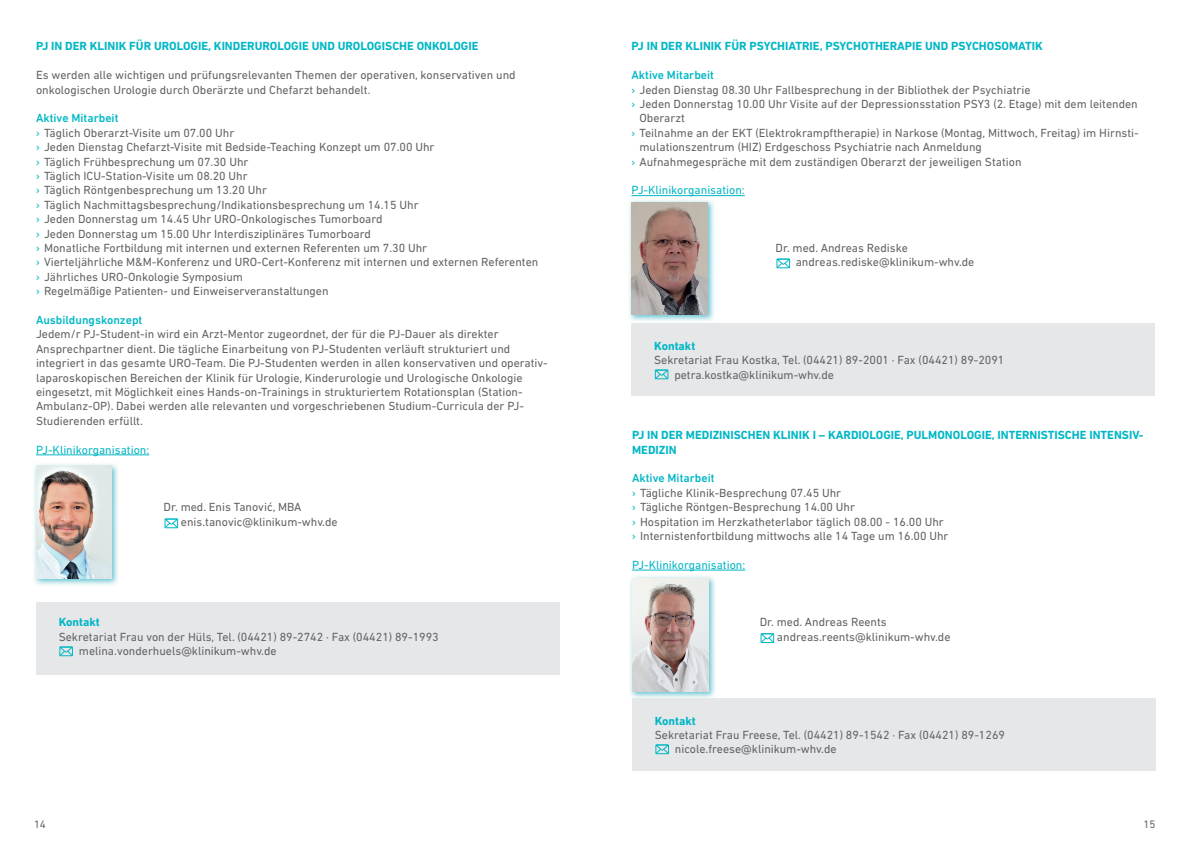
<style>
.page{position:relative;width:1191px;height:842px;background:#fff}
.page>*{position:absolute;margin:0;border:0;box-sizing:border-box;transform-origin:0 0}
.t1{font:12px/14.4px "DIN Next LT Pro";color:#636366}
.t2{font:700 12px/14.4px "DIN Next LT Pro";color:#00b7c5}
.t3{font:12px "DIN Next LT Pro";color:#00b7c5}
.t4{font:500 12px "DIN Next LT Pro";color:#00b7c5}
.t5{font:11px "DIN Next LT Pro";color:#636366}
.s1{font-weight:500;color:#00b7c5}
.s2{color:#00b7c5}
</style>
<div class="page">
<hr style="left:631px;top:195px;width:114px;height:1px;background:#00b7c5">
<hr style="left:632px;top:570px;width:113px;height:1px;background:#00b7c5">
<div style="left:631px;top:324px;width:524px;height:72px;background:#e6e7e9"></div>
<div style="left:632px;top:698px;width:523px;height:72px;background:#e6e7e9"></div>
<svg style="left:776px;top:258px;width:14px;height:11px"></svg>
<svg style="left:760px;top:633px;width:14px;height:10px"></svg>
<svg style="left:654px;top:369px;width:14px;height:11px"></svg>
<svg style="left:655px;top:744px;width:14px;height:10px"></svg>
<img style="left:629px;top:200px;width:85px;height:121px">
<img style="left:708px;top:244px;width:6px;height:8px">
<img style="left:708px;top:258px;width:6px;height:10px">
<img style="left:631px;top:202px;width:77px;height:113px">
<img style="left:630px;top:576px;width:85px;height:122px">
<img style="left:708px;top:618px;width:7px;height:9px">
<img style="left:708px;top:633px;width:7px;height:9px">
<img style="left:632px;top:578px;width:76px;height:113px">
<hr style="left:36px;top:455px;width:113px;height:1px;background:#00b7c5">
<div style="left:36px;top:602px;width:523px;height:72px;background:#e6e7e9"></div>
<svg style="left:164px;top:518px;width:14px;height:11px"></svg>
<svg style="left:59px;top:646px;width:14px;height:10px"></svg>
<img style="left:34px;top:464px;width:84px;height:121px">
<img style="left:111px;top:503px;width:7px;height:9px">
<img style="left:111px;top:517px;width:7px;height:10px">
<img style="left:36px;top:466px;width:75px;height:112px">
<p class="t2" style="left:36px;top:39px;width:444px">PJ IN DER KLINIK FÜR UROLOGIE, KINDERUROLOGIE UND UROLOGISCHE ONKOLOGIE</p>
<p class="t1" style="left:36px;top:68px;width:481px">Es werden alle wichtigen und prüfungsrelevanten Themen der operativen, konservativen und onkologischen Urologie durch Oberärzte und Chefarzt behandelt.</p>
<p class="t1" style="left:36px;top:111px;width:504px"><span class="s1">Aktive Mitarbeit<br></span><span class="s2">›</span> Täglich Oberarzt-Visite um 07.00 Uhr<br><span class="s2">›</span> Jeden Dienstag Chefarzt-Visite mit Bedside-Teaching Konzept um 07.00 Uhr<br><span class="s2">›</span> Täglich Frühbesprechung um 07.30 Uhr<br><span class="s2">›</span> Täglich ICU-Station-Visite um 08.20 Uhr<br><span class="s2">›</span> Täglich Röntgenbesprechung um 13.20 Uhr<br><span class="s2">›</span> Täglich Nachmittagsbesprechung/Indikationsbesprechung um 14.15 Uhr<br><span class="s2">›</span> Jeden Donnerstag um 14.45 Uhr URO-Onkologisches Tumorboard<br><span class="s2">›</span> Jeden Donnerstag um 15.00 Uhr Interdisziplinäres Tumorboard<br><span class="s2">›</span> Monatliche Fortbildung mit internen und externen Referenten um 7.30 Uhr<br><span class="s2">›</span> Vierteljährliche M&amp;M-Konferenz und URO-Cert-Konferenz mit internen und externen Referenten <span class="s2">›</span> Jährliches URO-Onkologie Symposium<br><span class="s2">›</span> Regelmäßige Patienten- und Einweiserveranstaltungen</p>
<p class="t4" style="left:36px;top:313px;width:108px">Ausbildungskonzept</p>
<p class="t1" style="left:36px;top:327px;width:513px">Jedem/r PJ-Student-in wird ein Arzt-Mentor zugeordnet, der für die PJ-Dauer als direkter Ansprechpartner dient. Die tägliche Einarbeitung von PJ-Studenten verläuft strukturiert und integriert in das gesamte URO-Team. Die PJ-Studenten werden in allen konservativen und operativ&shy;laparoskopischen Bereichen der Klinik für Urologie, Kinderurologie und Urologische Onkologie eingesetzt, mit Möglichkeit eines Hands-on-Trainings in strukturiertem Rotationsplan (Station-Ambulanz-OP). Dabei werden alle relevanten und vorgeschriebenen Studium-Curricula der PJ-Studierenden erfüllt.</p>
<p class="t3" style="left:36px;top:443px;width:115px">PJ-Klinikorganisation:</p>
<p class="t1" style="left:181px;top:500px;width:158px;text-indent:-17px">Dr. med. Enis Tanović, MBA enis.tanovic@klinikum-whv.de</p>
<p class="t2" style="left:59px;top:615px;width:43px">Kontakt</p>
<p class="t1" style="left:79px;top:629px;width:361px;text-indent:-20px">Sekretariat Frau von der Hüls, Tel. (04421) 89-2742 · Fax (04421) 89-1993 melina.vonderhuels@klinikum-whv.de</p>
<p class="t2" style="left:631px;top:39px;width:413px">PJ IN DER KLINIK FÜR PSYCHIATRIE, PSYCHOTHERAPIE UND PSYCHOSOMATIK</p>
<p class="t4" style="left:631px;top:68px;width:84px">Aktive Mitarbeit</p>
<p class="t1" style="left:631px;top:82px;width:400px"><span class="s2">›</span> Jeden Dienstag 08.30 Uhr Fallbesprechung in der Bibliothek der Psychiatrie</p>
<p class="t1" style="left:631px;top:97px;width:508px"><span class="s2">›</span> Jeden Donnerstag 10.00 Uhr Visite auf der Depressionsstation PSY3 (2. Etage) mit dem leitenden</p>
<p class="t1" style="left:639px;top:111px;width:47px">Oberarzt</p>
<p class="t1" style="left:631px;top:125px;width:509px"><span class="s2">›</span> Teilnahme an der EKT (Elektrokrampftherapie) in Narkose (Montag, Mittwoch, Freitag) im Hirnsti-</p>
<p class="t1" style="left:639px;top:140px;width:344px">mulationszentrum (HIZ) Erdgeschoss Psychiatrie nach Anmeldung</p>
<p class="t1" style="left:631px;top:154px;width:391px"><span class="s2">›</span> Aufnahmegespräche mit dem zuständigen Oberarzt der jeweiligen Station</p>
<p class="t3" style="left:631px;top:183px;width:115px">PJ-Klinikorganisation:</p>
<p class="t1" style="left:795px;top:241px;width:180px;text-indent:-20px">Dr. med. Andreas Rediske andreas.rediske@klinikum-whv.de</p>
<p class="t2" style="left:654px;top:338px;width:43px">Kontakt</p>
<p class="t1" style="left:674px;top:353px;width:331px;text-indent:-20px">Sekretariat Frau Kostka, Tel. (04421) 89-2001 · Fax (04421) 89-2091 petra.kostka@klinikum-whv.de</p>
<p class="t2" style="left:632px;top:428px;width:513px">PJ IN DER MEDIZINISCHEN KLINIK I – KARDIOLOGIE, PULMONOLOGIE, INTERNISTISCHE INTENSIV-<br>MEDIZIN</p>
<p class="t1" style="left:632px;top:471px;width:318px"><span class="s1">Aktive Mitarbeit<br></span><span class="s2">›</span> Tägliche Klinik-Besprechung 07.45 Uhr<br><span class="s2">›</span> Tägliche Röntgen-Besprechung 14.00 Uhr<br><span class="s2">›</span> Hospitation im Herzkatheterlabor täglich 08.00 - 16.00 Uhr <span class="s2">›</span> Internistenfortbildung mittwochs alle 14 Tage um 16.00 Uhr</p>
<p class="t3" style="left:632px;top:558px;width:115px">PJ-Klinikorganisation:</p>
<p class="t1" style="left:777px;top:615px;width:175px;text-indent:-17px">Dr. med. Andreas Reents andreas.reents@klinikum-whv.de</p>
<p class="t2" style="left:655px;top:713px;width:43px">Kontakt</p>
<p class="t1" style="left:675px;top:727px;width:331px;text-indent:-20px">Sekretariat Frau Freese, Tel. (04421) 89-1542 · Fax (04421) 89-1269 nicole.freese@klinikum-whv.de</p>
<p class="t5" style="left:34px;top:818px;width:13px">14</p>
<p class="t5" style="left:1143px;top:818px;width:13px">15</p>
</div>
